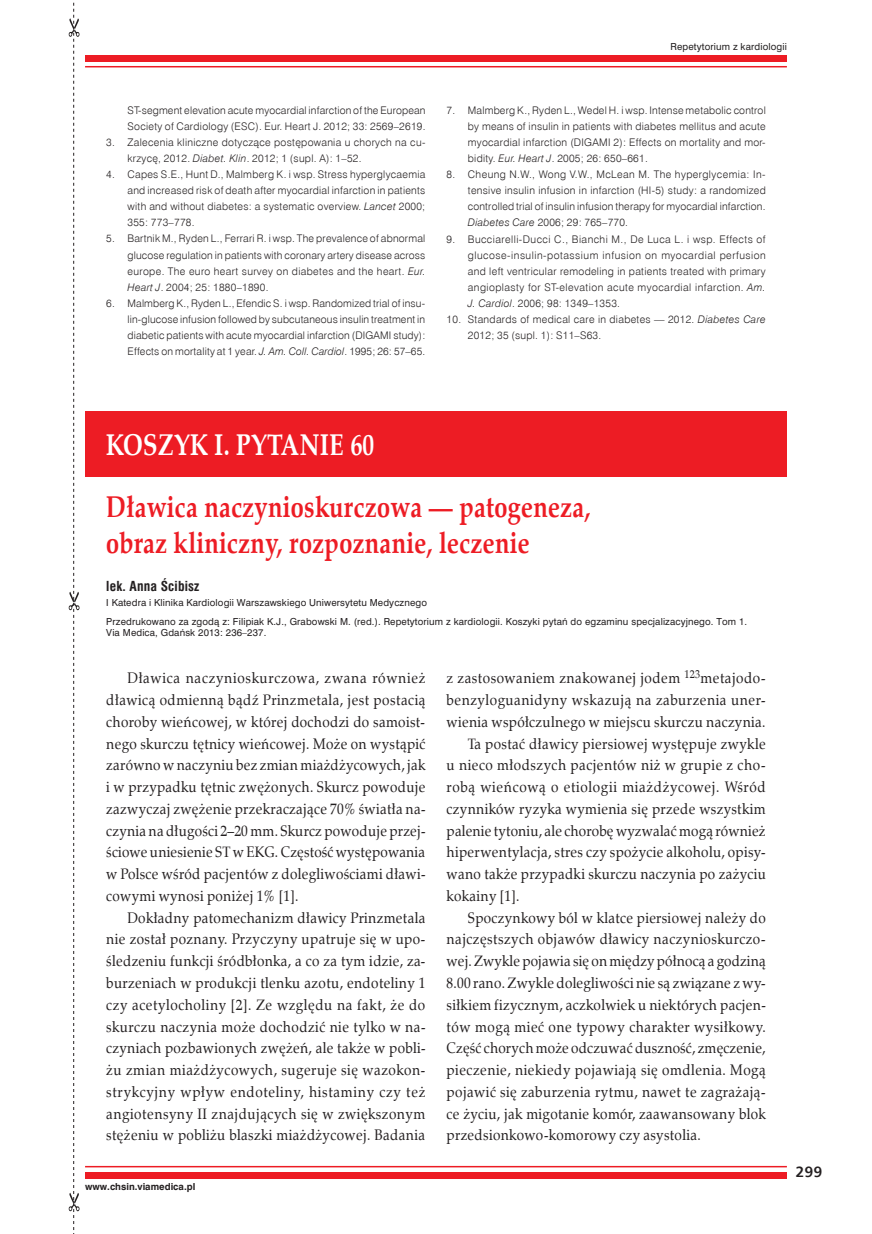
<style>
.page{position:relative;width:872px;height:1234px;background:#fff}
.page>*{position:absolute;margin:0;border:0;box-sizing:border-box;transform-origin:0 0}
.t1{font:700 30px/36.6px "Zapf Calligr EU";letter-spacing:.01em;color:#ed1c24;scale:.8 1}
.t2{font:700 30px "Zapf Calligr EU";letter-spacing:.01em;color:#fff;scale:.8 1}
.t3{font:15px/21.8px "Zapf Calligr EU";letter-spacing:.025em;color:#231f20;text-align:justify;scale:.9 1}
.t4{font:15px "Zapf Calligr EU";letter-spacing:.05em;color:#231f20;scale:.9 1}
.t5{font:700 15px "Humnst 777 EU";color:#231f20}
.t6{font:700 13.5px "Swis 721 Cn EU";letter-spacing:.01em;color:#231f20}
.t7{font:10.5px/16px "Swis 721 Lt EU";letter-spacing:.025em;color:#231f20;text-align:justify}
.t8{font:9px/19.5px "Swis 721 PL";letter-spacing:.015em;color:#231f20}
.t9{font:700 9px "Swis 721 PL";color:#231f20}
.s1{font-style:italic}
</style>
<div class="page">
<div style="left:85px;top:411px;width:702px;height:65px;background:#ed1c24"></div>
<div style="left:85px;top:55px;width:702px;height:7px;background:#ed1c24"></div>
<hr style="left:85px;top:66px;width:702px;height:1px;background:#ed1c24">
<div style="left:85px;top:1171px;width:702px;height:7px;background:#ed1c24"></div>
<hr style="left:85px;top:1165px;width:702px;height:2px;background:#ed1c24">
<svg style="left:69px;top:2px;width:10px;height:1228px"></svg>
<p class="t8" style="left:670px;top:36px;width:118px">Repetytorium z kardiologii</p>
<p class="t7" style="left:128px;top:102px;width:299px">ST-segment elevation acute myocardial infarction of the European<br>Society of Cardiology (ESC). Eur. Heart J. 2012; 33: 2569–2619.</p>
<p class="t7" style="left:128px;top:134px;width:299px;text-indent:-21px">3. Zalecenia kliniczne dotyczące postępowania u chorych na cu&shy;krzycę, 2012. <span class="s1">Diabet. Klin</span>. 2012; 1 (supl. A): 1–52.</p>
<p class="t7" style="left:127px;top:167px;width:299px;text-indent:-21px">4. Capes S.E., Hunt D., Malmberg K. i wsp. Stress hyperglycaemia and increased risk of death after myocardial infarction in patients with and without diabetes: a systematic overview. <span class="s1">Lancet</span> 2000; 355: 773–778.</p>
<p class="t7" style="left:127px;top:231px;width:299px;text-indent:-21px">5. Bartnik M., Ryden L., Ferrari R. i wsp. The prevalence of abnormal glucose regulation in patients with coronary artery disease across europe. The euro heart survey on diabetes and the heart. <span class="s1">Eur.<br>Heart J</span>. 2004; 25: 1880–1890.</p>
<p class="t7" style="left:127px;top:295px;width:299px;text-indent:-21px">6. Malmberg K., Ryden L., Efendic S. i wsp. Randomized trial of insu&shy;lin-glucose infusion followed by subcutaneous insulin treatment in diabetic patients with acute myocardial infarction (DIGAMI study):<br>Effects on mortality at 1 year. <span class="s1">J. Am. Coll. Cardiol</span>. 1995; 26: 57–65.</p>
<p class="t7" style="left:468px;top:102px;width:299px;text-indent:-21px">7. Malmberg K., Ryden L., Wedel H. i wsp. Intense metabolic control by means of insulin in patients with diabetes mellitus and acute myocardial infarction (DIGAMI 2): Effects on mortality and mor&shy;bidity. <span class="s1">Eur. Heart J</span>. 2005; 26: 650–661.</p>
<p class="t7" style="left:468px;top:167px;width:299px;text-indent:-21px">8. Cheung N.W., Wong V.W., McLean M. The hyperglycemia: In&shy;tensive insulin infusion in infarction (HI-5) study: a randomized controlled trial of insulin infusion therapy for myocardial infarction.<br><span class="s1">Diabetes Care</span> 2006; 29: 765–770.</p>
<p class="t7" style="left:468px;top:231px;width:299px;text-indent:-21px">9. Bucciarelli-Ducci C., Bianchi M., De Luca L. i wsp. Effects of glucose-insulin-potassium infusion on myocardial perfusion and left ventricular remodeling in patients treated with primary angioplasty for ST-elevation acute myocardial infarction. <span class="s1">Am.<br>J. Cardiol</span>. 2006; 98: 1349–1353.</p>
<p class="t7" style="left:468px;top:311px;width:299px;text-indent:-21px">10. Standards of medical care in diabetes — 2012. <span class="s1">Diabetes Care<br></span>2012; 35 (supl. 1): S11–S63.</p>
<h1 class="t2" style="left:106px;top:425px;width:337px">KOSZYK I. PYTANIE 60</h1>
<h1 class="t1" style="left:106px;top:489px;width:607px">Dławica naczynioskurczowa — patogeneza, obraz kliniczny, rozpoznanie, leczenie</h1>
<p class="t6" style="left:106px;top:577px;width:95px">lek. Anna Ścibisz</p>
<p class="t8" style="left:106px;top:592px;width:642px">I Katedra i Klinika Kardiologii Warszawskiego Uniwersytetu Medycznego<br>Przedrukowano za zgodą z: Filipiak K.J., Grabowski M. (red.). Repetytorium z kardiologii. Koszyki pytań do egzaminu specjalizacyjnego. Tom 1.</p>
<p class="t8" style="left:106px;top:623px;width:161px">Via Medica, Gdańsk 2013: 236–237.</p>
<p class="t3" style="left:106px;top:667px;width:356px;text-indent:21px">Dławica naczynioskurczowa, zwana również dławicą odmienną bądź Prinzmetala, jest postacią choroby wieńcowej, w której dochodzi do samoist&shy;nego skurczu tętnicy wieńcowej. Może on wystąpić zarówno w naczyniu bez zmian miażdżycowych, jak i w przypadku tętnic zwężonych. Skurcz powoduje zazwyczaj zwężenie przekraczające 70% światła na&shy;czynia na długości 2–20 mm. Skurcz powoduje przej&shy;ściowe uniesienie ST w EKG. Częstość występowania w Polsce wśród pacjentów z dolegliwościami dławi&shy;cowymi wynosi poniżej 1% [1].</p>
<p class="t3" style="left:106px;top:906px;width:356px;text-indent:21px">Dokładny patomechanizm dławicy Prinzmetala nie został poznany. Przyczyny upatruje się w upo&shy;śledzeniu funkcji śródbłonka, a co za tym idzie, za&shy;burzeniach w produkcji tlenku azotu, endoteliny 1 czy acetylocholiny [2]. Ze względu na fakt, że do skurczu naczynia może dochodzić nie tylko w na&shy;czyniach pozbawionych zwężeń, ale także w pobli&shy;żu zmian miażdżycowych, sugeruje się wazokon&shy;strykcyjny wpływ endoteliny, histaminy czy też angiotensyny II znajdujących się w zwiększonym stężeniu w pobliżu blaszki miażdżycowej. Badania</p>
<p class="t3" style="left:446px;top:667px;width:356px">z zastosowaniem znakowanej jodem <sup>123</sup>metajodo-</p>
<p class="t3" style="left:446px;top:689px;width:356px">benzyloguanidyny wskazują na zaburzenia uner-</p>
<p class="t3" style="left:446px;top:711px;width:356px">wienia współczulnego w miejscu skurczu naczynia.</p>
<p class="t3" style="left:468px;top:732px;width:332px">Ta postać dławicy piersiowej występuje zwykle</p>
<p class="t3" style="left:446px;top:754px;width:356px">u nieco młodszych pacjentów niż w grupie z cho-</p>
<p class="t4" style="left:446px;top:777px;width:356px">robą wieńcową o etiologii miażdżycowej. Wśród</p>
<p class="t3" style="left:446px;top:798px;width:356px">czynników ryzyka wymienia się przede wszystkim</p>
<p class="t3" style="left:446px;top:819px;width:356px">palenie tytoniu, ale chorobę wyzwalać mogą również</p>
<p class="t3" style="left:446px;top:841px;width:356px">hiperwentylacja, stres czy spożycie alkoholu, opisy-</p>
<p class="t3" style="left:446px;top:863px;width:356px">wano także przypadki skurczu naczynia po zażyciu</p>
<p class="t3" style="left:446px;top:885px;width:82px">kokainy [1].</p>
<p class="t3" style="left:468px;top:906px;width:332px">Spoczynkowy ból w klatce piersiowej należy do</p>
<p class="t3" style="left:446px;top:928px;width:356px">najczęstszych objawów dławicy naczynioskurczo-</p>
<p class="t3" style="left:446px;top:950px;width:356px">wej. Zwykle pojawia się on między północą a godziną</p>
<p class="t3" style="left:446px;top:972px;width:356px">8.00 rano. Zwykle dolegliwości nie są związane z wy-</p>
<p class="t3" style="left:446px;top:993px;width:356px">siłkiem fizycznym, aczkolwiek u niektórych pacjen-</p>
<p class="t3" style="left:446px;top:1015px;width:356px">tów mogą mieć one typowy charakter wysiłkowy.</p>
<p class="t3" style="left:446px;top:1037px;width:356px">Część chorych może odczuwać duszność, zmęczenie,</p>
<p class="t3" style="left:446px;top:1059px;width:356px">pieczenie, niekiedy pojawiają się omdlenia. Mogą</p>
<p class="t3" style="left:446px;top:1080px;width:356px">pojawić się zaburzenia rytmu, nawet te zagrażają-</p>
<p class="t3" style="left:446px;top:1102px;width:356px">ce życiu, jak migotanie komór, zaawansowany blok</p>
<p class="t3" style="left:446px;top:1124px;width:284px">przedsionkowo-komorowy czy asystolia.</p>
<p class="t9" style="left:85px;top:1180px;width:112px">www.chsin.viamedica.pl</p>
<p class="t5" style="left:795px;top:1162px;width:29px">299</p>
</div>
